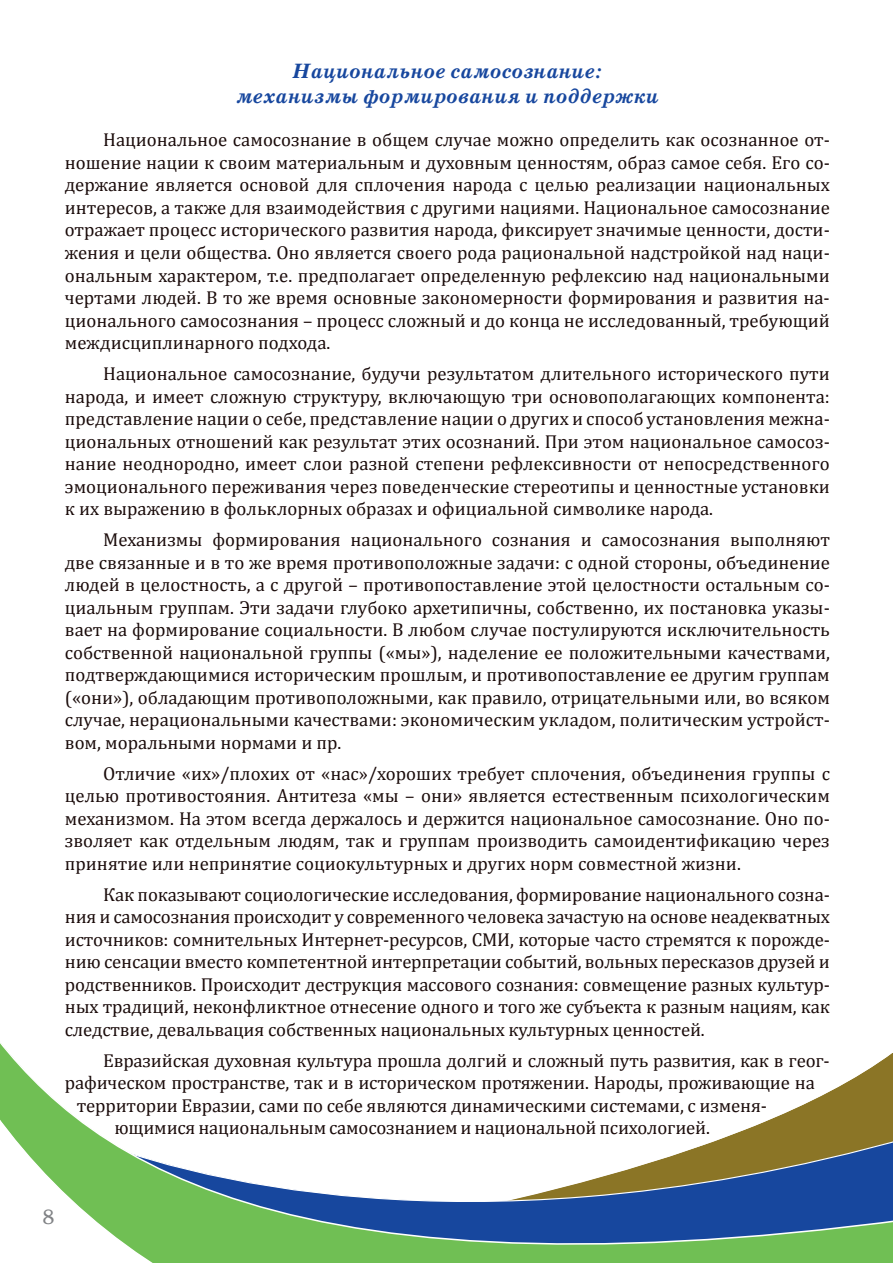
<style>
.page{position:relative;width:893px;height:1263px;background:#fff}
.page>*{position:absolute;margin:0;border:0;box-sizing:border-box;transform-origin:0 0}
.t1{font:italic 700 21px/25.2px "School Book C";color:#17479e;text-align:center}
.t2{font:21px "School Book C";color:#808285}
.t3{font:18.75px/22.5px "Cambria";letter-spacing:-.01em;color:#1a0b0a;text-align:justify}
</style>
<div class="page">
<svg style="left:0;top:1043px;width:893px;height:220px"></svg>
<p class="t1" style="left:236px;top:58px;width:425px">Национальное самосознание: механизмы формирования и поддержки</p>
<p class="t3" style="left:65px;top:129px;width:767px;text-indent:38px">Национальное самосознание в общем случае можно определить как осознанное от&shy;ношение нации к своим материальным и духовным ценностям, образ самое себя. Его со&shy;держание является основой для сплочения народа с целью реализации национальных интересов, а также для взаимодействия с другими нациями. Национальное самосознание отражает процесс исторического развития народа, фиксирует значимые ценности, дости&shy;жения и цели общества. Оно является своего рода рациональной надстройкой над наци&shy;ональным характером, т.е. предполагает определенную рефлексию над национальными чертами людей. В то же время основные закономерности формирования и развития на&shy;ционального самосознания – процесс сложный и до конца не исследованный, требующий междисциплинарного подхода.</p>
<p class="t3" style="left:65px;top:362px;width:767px;text-indent:38px">Национальное самосознание, будучи результатом длительного исторического пути народа, и имеет сложную структуру, включающую три основополагающих компонента: представление нации о себе, представление нации о других и способ установления межна&shy;циональных отношений как результат этих осознаний. При этом национальное самосоз&shy;нание неоднородно, имеет слои разной степени рефлексивности от непосредственного эмоционального переживания через поведенческие стереотипы и ценностные установки к их выражению в фольклорных образах и официальной символике народа.</p>
<p class="t3" style="left:65px;top:528px;width:767px;text-indent:38px">Механизмы формирования национального сознания и самосознания выполняют две связанные и в то же время противоположные задачи: с одной стороны, объединение людей в целостность, а с другой – противопоставление этой целостности остальным со&shy;циальным группам. Эти задачи глубоко архетипичны, собственно, их постановка указы&shy;вает на формирование социальности. В любом случае постулируются исключительность собственной национальной группы («мы»), наделение ее положительными качествами, подтверждающимися историческим прошлым, и противопоставление ее другим группам («они»), обладающим противоположными, как правило, отрицательными или, во всяком случае, нерациональными качествами: экономическим укладом, политическим устройст&shy;вом, моральными нормами и пр.</p>
<p class="t3" style="left:65px;top:762px;width:767px;text-indent:38px">Отличие «их»/плохих от «нас»/хороших требует сплочения, объединения группы с целью противостояния. Антитеза «мы – они» является естественным психологическим механизмом. На этом всегда держалось и держится национальное самосознание. Оно по&shy;зволяет как отдельным людям, так и группам производить самоидентификацию через принятие или непринятие социокультурных и других норм совместной жизни.</p>
<p class="t3" style="left:65px;top:883px;width:767px;text-indent:38px">Как показывают социологические исследования, формирование национального созна&shy;ния и самосознания происходит у современного человека зачастую на основе неадекватных источников: сомнительных Интернет-ресурсов, СМИ, которые часто стремятся к порожде&shy;нию сенсации вместо компетентной интерпретации событий, вольных пересказов друзей и родственников. Происходит деструкция массового сознания: совмещение разных культур&shy;ных традиций, неконфликтное отнесение одного и того же субъекта к разным нациям, как следствие, девальвация собственных национальных культурных ценностей.</p>
<p class="t3" style="left:103px;top:1049px;width:728px">Евразийская духовная культура прошла долгий и сложный путь развития, как в геог-</p>
<p class="t3" style="left:65px;top:1071px;width:751px">рафическом пространстве, так и в историческом протяжении. Народы, проживающие на</p>
<p class="t3" style="left:77px;top:1094px;width:692px">территории Евразии, сами по себе являются динамическими системами, с изменя-</p>
<p class="t3" style="left:114px;top:1116px;width:597px">ющимися национальным самосознанием и национальной психологией.</p>
<p class="t2" style="left:43px;top:1205px;width:14px">8</p>
</div>
